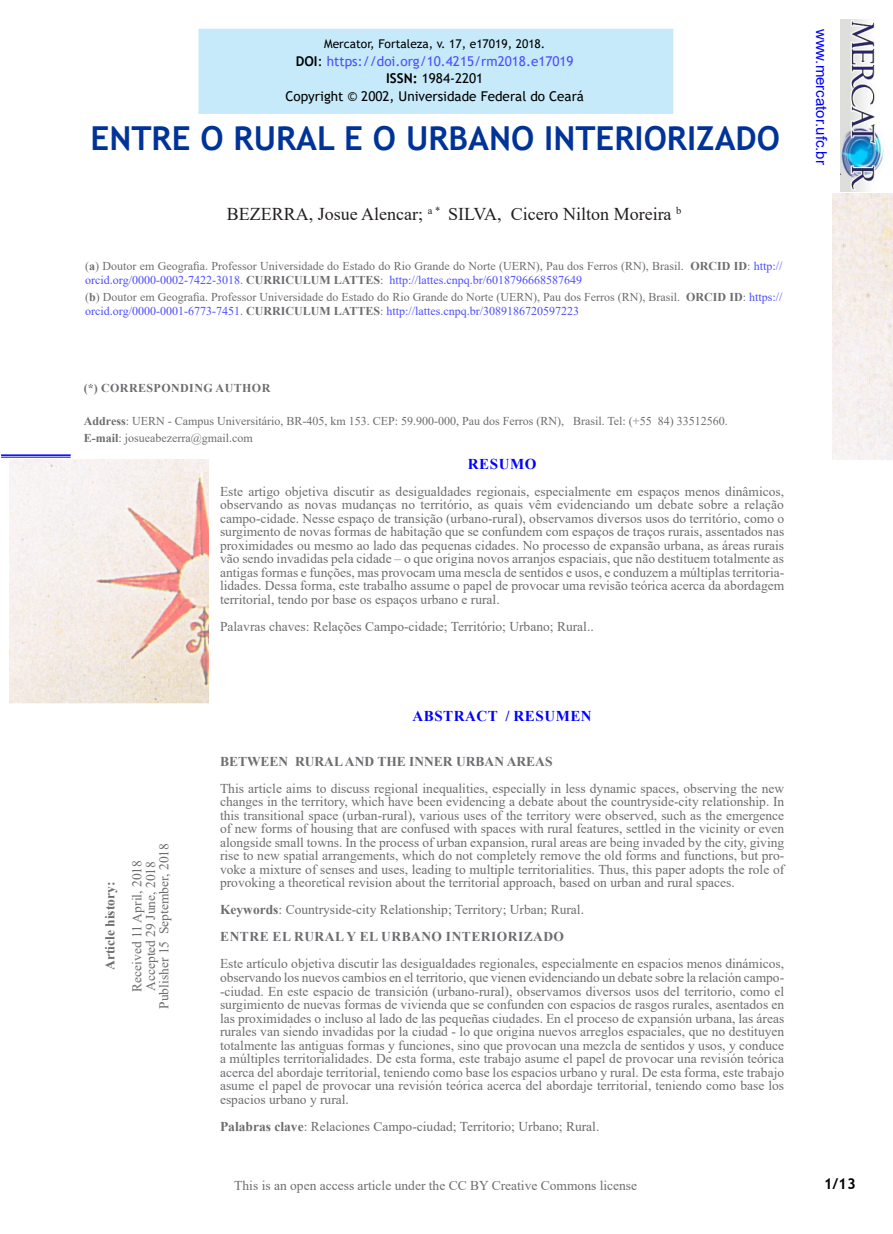
<style>
.page{position:relative;width:893px;height:1234px;background:#fff}
.page>*{position:absolute;margin:0;border:0;box-sizing:border-box;transform-origin:0 0}
.TÍTULO{font:700 33px "Trebuchet MS";color:#039}
.t1{font:18px "Times New Roman";color:#231f20}
.t2{font:700 15px "Times New Roman";letter-spacing:.035em;color:#00f}
.t3{font:15px "Arial";color:#00f}
.t4{font:700 15px "Trebuchet MS";color:#000}
.RESUMO{font:13.5px/13.5px "Times New Roman";color:#6c6d70;text-align:justify}
.t5{font:13.5px/17.5px "Trebuchet MS";color:#000;text-align:center}
.RESUMO-2{font:700 13.5px "Times New Roman";color:#6c6d70}
.RESUMO-3{font:700 13.5px "Times New Roman";letter-spacing:.035em;color:#6c6d70}
.Informação_Autores{font:12px/14.4px "Times New Roman";color:#6c6d70}
.t6{font:12px "Trebuchet MS";color:#000}
.Informação_Autores-2{font:700 12px "Times New Roman";letter-spacing:.035em;color:#6c6d70}
.s1{font-weight:700}
.s2{color:#4d4dff}
</style>
<div class="page">
<img style="left:840px;top:19px;width:44px;height:172px">
<img style="left:10px;top:459px;width:198px;height:244px">
<hr style="left:1px;top:454px;width:70px;height:2px;background:#00f">
<hr style="left:1px;top:457px;width:70px;height:1px;background:#00f">
<div style="left:198px;top:29px;width:475px;height:85px;background:#c6eafa"></div>
<img style="left:833px;top:194px;width:60px;height:265px">
<p class="t6" style="left:324px;top:36px;width:223px">Mercator, Fortaleza, v. 17, e17019, 2018.</p>
<p class="t5" style="left:285px;top:52px;width:300px"><span class="s1">DOI</span>: <span class="s2">https://doi.org/10.4215/rm2018.e17019<br></span><span class="s1">ISSN:</span> 1984-2201<br>Copyright © 2002, Universidade Federal do Ceará</p>
<p class="TÍTULO" style="left:91px;top:117px;width:691px">ENTRE O RURAL E O URBANO INTERIORIZADO</p>
<p class="t1" style="left:227px;top:201px;width:456px">BEZERRA, Josue Alencar; <sup>a</sup> <sup>*</sup> SILVA, Cicero Nilton Moreira <sup>b</sup></p>
<p class="Informação_Autores" style="left:85px;top:258px;width:699px">(<span class="s1">a</span>) Doutor em Geografia. Professor Universidade do Estado do Rio Grande do Norte (UERN), Pau dos Ferros (RN), Brasil. <span class="s1">ORCID ID</span>: <span class="s2">http:// orcid.org/0000-0002-7422-3018</span>. <span class="s1">CURRICULUM LATTES</span>: <span class="s2">http://lattes.cnpq.br/6018796668587649</span></p>
<p class="Informação_Autores" style="left:85px;top:289px;width:699px">(<span class="s1">b</span>) Doutor em Geografia. Professor Universidade do Estado do Rio Grande do Norte (UERN), Pau dos Ferros (RN), Brasil. <span class="s1">ORCID ID</span>: <span class="s2">https:// orcid.org/0000-0001-6773-7451</span>. <span class="s1">CURRICULUM LATTES</span>: <span class="s2">http://lattes.cnpq.br/3089186720597223</span></p>
<p class="Informação_Autores-2" style="left:84px;top:379px;width:188px">(*) CORRESPONDING AUTHOR</p>
<p class="Informação_Autores" style="left:84px;top:414px;width:645px"><span class="s1">Address</span>: UERN - Campus Universitário, BR-405, km 153. CEP: 59.900-000, Pau dos Ferros (RN), Brasil. Tel: (+55 84) 33512560.</p>
<p class="Informação_Autores" style="left:84px;top:430px;width:171px"><span class="s1">E-mail</span>: josueabezerra@gmail.com</p>
<p class="t2" style="left:468px;top:452px;width:70px">RESUMO</p>
<p class="RESUMO" style="left:220px;top:484px;width:566px">Este artigo objetiva discutir as desigualdades regionais, especialmente em espaços menos dinâmicos, observando as novas mudanças no território, as quais vêm evidenciando um debate sobre a relação campo-cidade. Nesse espaço de transição (urbano-rural), observamos diversos usos do território, como o surgimento de novas formas de habitação que se confundem com espaços de traços rurais, assentados nas proximidades ou mesmo ao lado das pequenas cidades. No processo de expansão urbana, as áreas rurais vão sendo invadidas pela cidade – o que origina novos arranjos espaciais, que não destituem totalmente as antigas formas e funções, mas provocam uma mescla de sentidos e usos, e conduzem a múltiplas territoria&shy;lidades. Dessa forma, este trabalho assume o papel de provocar uma revisão teórica acerca da abordagem territorial, tendo por base os espaços urbano e rural.</p>
<p class="RESUMO" style="left:220px;top:619px;width:375px">Palavras chaves: Relações Campo-cidade; Território; Urbano; Rural..</p>
<p class="t3" style="left:832px;top:29px;width:138px;rotate:90deg">www.mercator.ufc.br</p>
<p class="RESUMO-2" style="left:100px;top:969px;width:90px;rotate:-90deg">Article history:</p>
<p class="RESUMO" style="left:157px;top:1008px;width:167px;rotate:-90deg">Publisher 15 September, 2018</p>
<p class="RESUMO" style="left:130px;top:991px;width:133px;rotate:-90deg">Received 11 April, 2018</p>
<p class="RESUMO" style="left:143px;top:990px;width:131px;rotate:-90deg">Accepted 29 June, 2018</p>
<p class="t2" style="left:413px;top:704px;width:181px">ABSTRACT / RESUMEN</p>
<p class="RESUMO-2" style="left:220px;top:751px;width:334px">BETWEEN RURAL AND THE INNER URBAN AREAS</p>
<p class="RESUMO" style="left:220px;top:781px;width:566px">This article aims to discuss regional inequalities, especially in less dynamic spaces, observing the new changes in the territory, which have been evidencing a debate about the countryside-city relationship. In this transitional space (urban-rural), various uses of the territory were observed, such as the emergence of new forms of housing that are confused with spaces with rural features, settled in the vicinity or even alongside small towns. In the process of urban expansion, rural areas are being invaded by the city, giving rise to new spatial arrangements, which do not completely remove the old forms and functions, but pro&shy;voke a mixture of senses and uses, leading to multiple territorialities. Thus, this paper adopts the role of provoking a theoretical revision about the territorial approach, based on urban and rural spaces.</p>
<p class="RESUMO" style="left:220px;top:902px;width:366px"><span class="s1">Keywords</span>: Countryside-city Relationship; Territory; Urban; Rural.</p>
<p class="RESUMO-3" style="left:220px;top:927px;width:345px">ENTRE EL RURAL Y EL URBANO INTERIORIZADO</p>
<p class="RESUMO" style="left:220px;top:956px;width:566px">Este artículo objetiva discutir las desigualdades regionales, especialmente en espacios menos dinámicos, observando los nuevos cambios en el territorio, que vienen evidenciando un debate sobre la relación campo--ciudad. En este espacio de transición (urbano-rural), observamos diversos usos del territorio, como el surgimiento de nuevas formas de vivienda que se confunden con espacios de rasgos rurales, asentados en las proximidades o incluso al lado de las pequeñas ciudades. En el proceso de expansión urbana, las áreas rurales van siendo invadidas por la ciudad - lo que origina nuevos arreglos espaciales, que no destituyen totalmente las antiguas formas y funciones, sino que provocan una mezcla de sentidos y usos, y conduce a múltiples territorialidades. De esta forma, este trabajo asume el papel de provocar una revisión teórica acerca del abordaje territorial, teniendo como base los espacios urbano y rural. De esta forma, este trabajo asume el papel de provocar una revisión teórica acerca del abordaje territorial, teniendo como base los espacios urbano y rural.</p>
<p class="RESUMO" style="left:220px;top:1118px;width:381px"><span class="s1">Palabras clave</span>: Relaciones Campo-ciudad; Territorio; Urbano; Rural.</p>
<p class="RESUMO" style="left:234px;top:1177px;width:404px">This is an open access article under the CC BY Creative Commons license</p>
<p class="t4" style="left:824px;top:1173px;width:34px">1/13</p>
</div>
